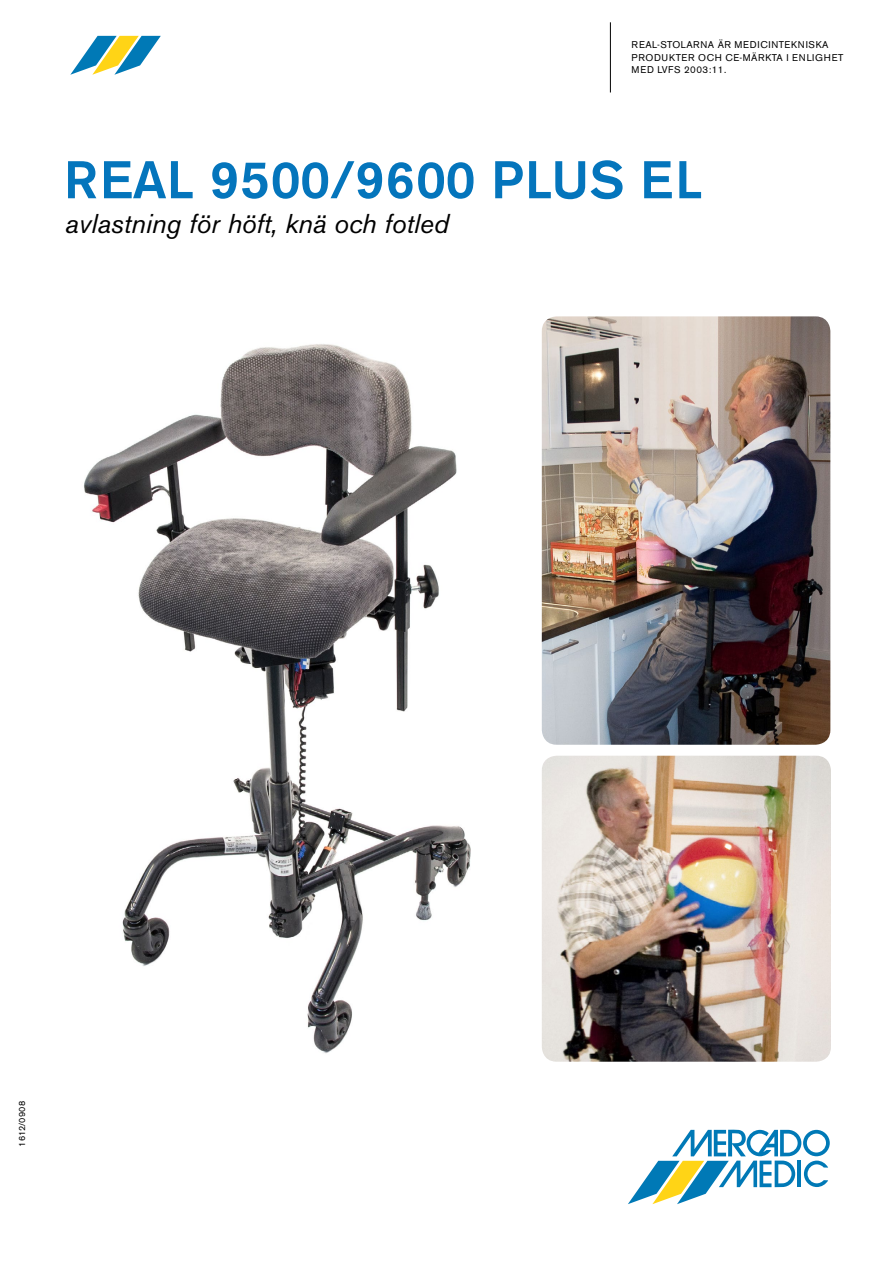
<style>
.page{position:relative;width:893px;height:1263px;background:#fff}
.page>*{position:absolute;margin:0;border:0;box-sizing:border-box;transform-origin:0 0}
.t1{font:500 52.5px "Akzidenz Grotesk BE";letter-spacing:.02em;color:#0475bc}
.t2{font:italic 27px "Akzidenz Grotesk BE";color:#000}
.t3{font:9.75px/12.8px "Akzidenz Grotesk BE";letter-spacing:.065em;color:#000}
.t4{font:9px "Akzidenz Grotesk BE";letter-spacing:.01em;color:#000}
</style>
<div class="page">
<svg style="left:70px;top:36px;width:91px;height:39px"></svg>
<svg style="left:628px;top:1130px;width:202px;height:74px"></svg>
<img style="left:542px;top:316px;width:288px;height:429px">
<img style="left:542px;top:756px;width:289px;height:306px">
<hr style="left:610px;top:22px;width:1px;height:70px;background:#000">
<img style="left:84px;top:344px;width:387px;height:709px">
<p class="t3" style="left:632px;top:38px;width:213px">REAL-STOLARNA ÄR MEDICINTEKNISKA<br>PRODUKTER OCH CE-MÄRKTA I ENLIGHET<br>MED LVFS 2003:11.</p>
<h1 class="t1" style="left:64px;top:148px;width:640px">REAL 9500/9600 PLUS EL</h1>
<h2 class="t2" style="left:65px;top:207px;width:385px">avlastning för höft, knä och fotled</h2>
<p class="t4" style="left:17px;top:1147px;width:47px;rotate:-90deg">1612/0908</p>
</div>
